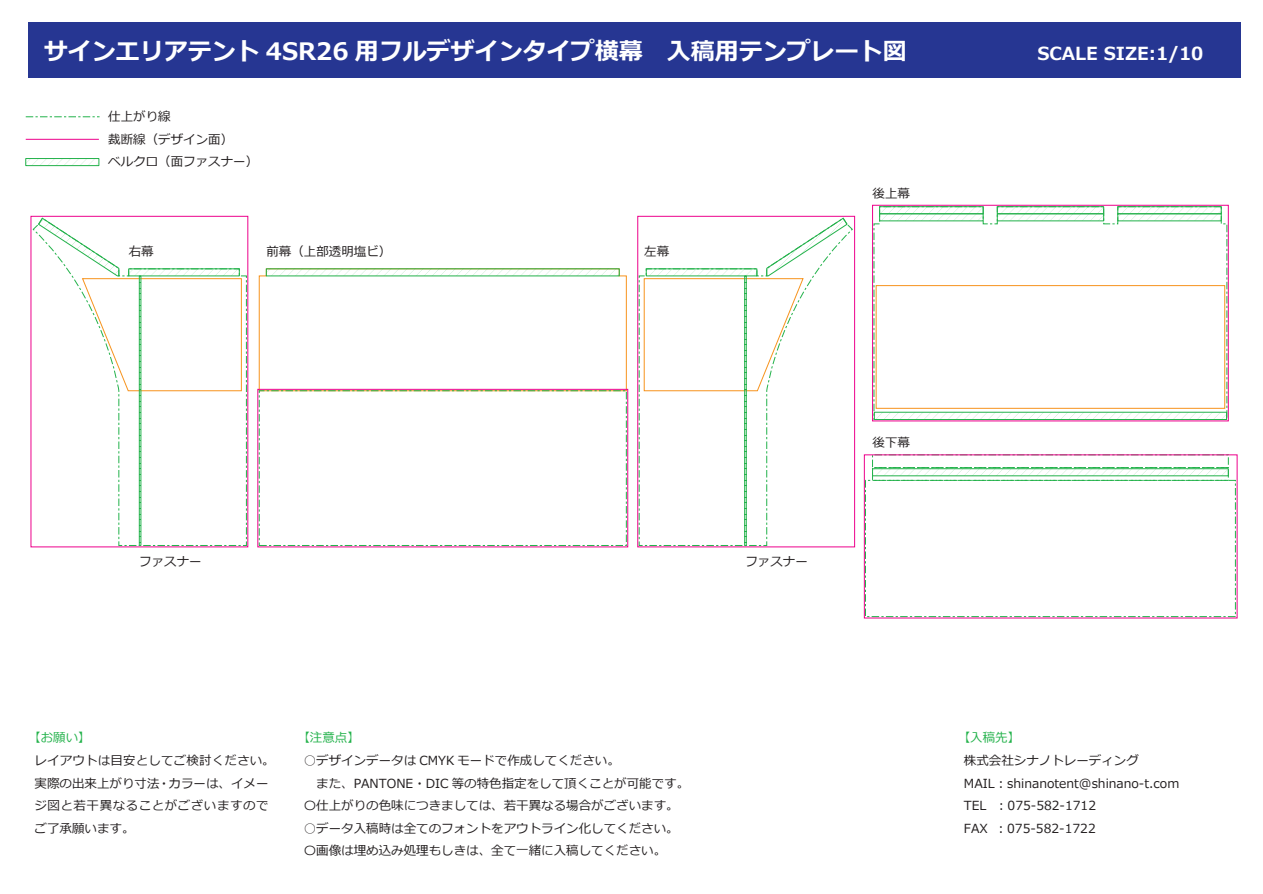
<style>
.page{position:relative;width:1263px;height:894px;background:#fff}
.page>*{position:absolute;margin:0;border:0;box-sizing:border-box;transform-origin:0 0}
.t1{font:700 24px "Meiryo";color:#fff}
.t2{font:700 18px "Meiryo";color:#fff}
.t3{font:12.5px/22.5px "Meiryo";color:#231f20}
.t4{font:12.5px "Meiryo";color:#23b24b}
</style>
<div class="page">
<svg style="left:639px;top:224px;width:214px;height:321px"></svg>
<svg style="left:32px;top:225px;width:214px;height:320px"></svg>
<svg style="left:643px;top:218px;width:205px;height:173px"></svg>
<svg style="left:25px;top:158px;width:74px;height:8px"></svg>
<svg style="left:37px;top:218px;width:205px;height:173px"></svg>
<div style="left:865px;top:479px;width:371px;height:137px;border:1px dashed #23b24b"></div>
<div style="left:872px;top:454px;width:357px;height:14px;border:1px dashed #23b24b"></div>
<svg style="left:872px;top:468px;width:357px;height:8px"></svg>
<div style="left:744px;top:275px;width:3px;height:270px;background:#bfbfbf;border:1px solid #23b24b"></div>
<div style="left:139px;top:275px;width:2px;height:270px;background:#bfbfbf;border:1px solid #23b24b"></div>
<svg style="left:258px;top:268px;width:369px;height:120px"></svg>
<div style="left:259px;top:390px;width:368px;height:155px;border:1px dashed #23b24b"></div>
<svg style="left:874px;top:222px;width:353px;height:189px"></svg>
<div style="left:876px;top:285px;width:349px;height:123px;border:1px solid #f7931d"></div>
<svg style="left:874px;top:411px;width:353px;height:8px"></svg>
<svg style="left:879px;top:207px;width:343px;height:15px"></svg>
<div style="left:28px;top:22px;width:1212px;height:56px;background:#263692"></div>
<svg style="left:266px;top:268px;width:354px;height:8px"></svg>
<div style="left:637px;top:216px;width:218px;height:331px;border:1px solid #ed028c"></div>
<div style="left:257px;top:388px;width:371px;height:159px;border:1px solid #ed028c"></div>
<div style="left:872px;top:205px;width:357px;height:216px;border:1px solid #ed028c"></div>
<svg style="left:26px;top:116px;width:74px;height:1px"></svg>
<hr style="left:26px;top:139px;width:73px;height:1px;background:#ed028c">
<h1 class="t1" style="left:44px;top:35px;width:864px">サインエリアテント 4SR26 用フルデザインタイプ横幕　入稿用テンプレート図</h1>
<h2 class="t2" style="left:1037px;top:41px;width:168px">SCALE SIZE:1/10</h2>
<p class="t3" style="left:108px;top:106px;width:151px">仕上がり線<br>裁断線（デザイン面）<br>ベルクロ（面ファスナー）</p>
<p class="t3" style="left:129px;top:240px;width:26px">右幕</p>
<p class="t3" style="left:266px;top:240px;width:126px">前幕（上部透明塩ビ）</p>
<p class="t3" style="left:644px;top:240px;width:26px">左幕</p>
<p class="t3" style="left:873px;top:182px;width:39px">後上幕</p>
<p class="t3" style="left:139px;top:550px;width:64px">ファスナー</p>
<p class="t3" style="left:745px;top:550px;width:64px">ファスナー</p>
<p class="t3" style="left:873px;top:432px;width:39px">後下幕</p>
<p class="t4" style="left:28px;top:728px;width:64px">【お願い】</p>
<p class="t3" style="left:35px;top:749px;width:242px">レイアウトは目安としてご検討ください。実際の出来上がり寸法・カラーは、イメージ図と若干異なることがございますのでご了承願います。</p>
<p class="t4" style="left:297px;top:728px;width:64px">【注意点】</p>
<p class="t3" style="left:304px;top:749px;width:387px">○デザインデータは CMYK モードで作成してください。<br>　また、PANTONE・DIC 等の特色指定をして頂くことが可能です。〇仕上がりの色味につきましては、若干異なる場合がございます。</p>
<p class="t3" style="left:304px;top:817px;width:376px">○データ入稿時は全てのフォントをアウトライン化してください。〇画像は埋め込み処理もしきは、全て一緒に入稿してください。</p>
<p class="t4" style="left:958px;top:728px;width:64px">【入稿先】</p>
<p class="t3" style="left:964px;top:749px;width:217px">株式会社シナノトレーディング<br>MAIL︓shinanotent@shinano-t.com<br>TEL ︓075-582-1712<br>FAX ︓075-582-1722</p>
</div>
